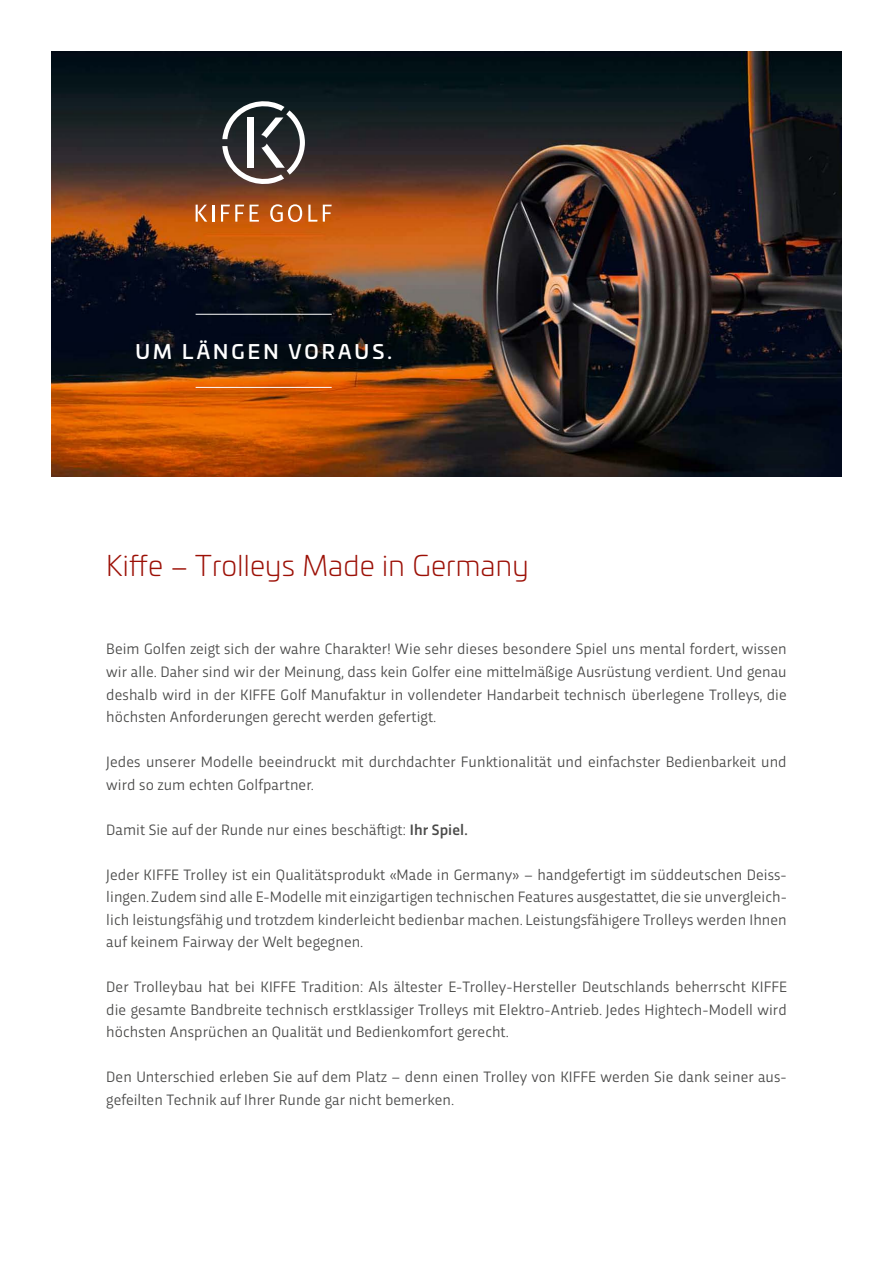
<style>
.page{position:relative;width:893px;height:1263px;background:#fff}
.page>*{position:absolute;margin:0;border:0;box-sizing:border-box;transform-origin:0 0}
.t1{font:300 28.5px "Univia Pro";letter-spacing:.01em;color:#9c1006}
.t2{font:500 19.5px "Univia Pro";letter-spacing:.16em;color:#fff}
.t3{font:15.75px/22.5px "Trasandina";letter-spacing:.005em;color:#4a4a49;text-align:justify}
.s1{font-weight:500}
</style>
<div class="page">
<img style="left:51px;top:51px;width:791px;height:425px">
<svg style="left:196px;top:205px;width:18px;height:17px"></svg>
<svg style="left:221px;top:205px;width:23px;height:17px"></svg>
<svg style="left:250px;top:205px;width:9px;height:17px"></svg>
<svg style="left:270px;top:204px;width:32px;height:18px"></svg>
<svg style="left:308px;top:205px;width:24px;height:17px"></svg>
<svg style="left:222px;top:101px;width:83px;height:86px"></svg>
<hr style="left:196px;top:314px;width:136px;height:1px;background:#fff">
<hr style="left:196px;top:387px;width:136px;height:1px;background:#fff">
<p class="t2" style="left:135px;top:337px;width:258px">UM LÄNGEN VORAUS.</p>
<h1 class="t1" style="left:106px;top:545px;width:424px">Kiffe – Trolleys Made in Germany</h1>
<p class="t3" style="left:106px;top:637px;width:682px">Beim Golfen zeigt sich der wahre Charakter! Wie sehr dieses besondere Spiel uns mental fordert, wissen wir alle. Daher sind wir der Meinung, dass kein Golfer eine mittelmäßige Ausrüstung verdient. Und genau deshalb wird in der KIFFE Golf Manufaktur in vollendeter Handarbeit technisch überlegene Trolleys, die höchsten Anforderungen gerecht werden gefertigt.</p>
<p class="t3" style="left:106px;top:749px;width:682px">Jedes unserer Modelle beeindruckt mit durchdachter Funktionalität und einfachster Bedienbarkeit und wird so zum echten Golfpartner.</p>
<p class="t3" style="left:106px;top:817px;width:363px">Damit Sie auf der Runde nur eines beschäftigt: <span class="s1">Ihr Spiel.</span></p>
<p class="t3" style="left:106px;top:862px;width:682px">Jeder KIFFE Trolley ist ein Qualitätsprodukt «Made in Germany» – handgefertigt im süddeutschen Deiss&shy;lingen. Zudem sind alle E-Modelle mit einzigartigen technischen Features ausgestattet, die sie unvergleich&shy;lich leistungsfähig und trotzdem kinderleicht bedienbar machen. Leistungsfähigere Trolleys werden Ihnen auf keinem Fairway der Welt begegnen.</p>
<p class="t3" style="left:106px;top:974px;width:682px">Der Trolleybau hat bei KIFFE Tradition: Als ältester E-Trolley-Hersteller Deutschlands beherrscht KIFFE die gesamte Bandbreite technisch erstklassiger Trolleys mit Elektro-Antrieb. Jedes Hightech-Modell wird höchsten Ansprüchen an Qualität und Bedienkomfort gerecht.</p>
<p class="t3" style="left:106px;top:1064px;width:682px">Den Unterschied erleben Sie auf dem Platz – denn einen Trolley von KIFFE werden Sie dank seiner aus&shy;gefeilten Technik auf Ihrer Runde gar nicht bemerken.</p>
</div>
